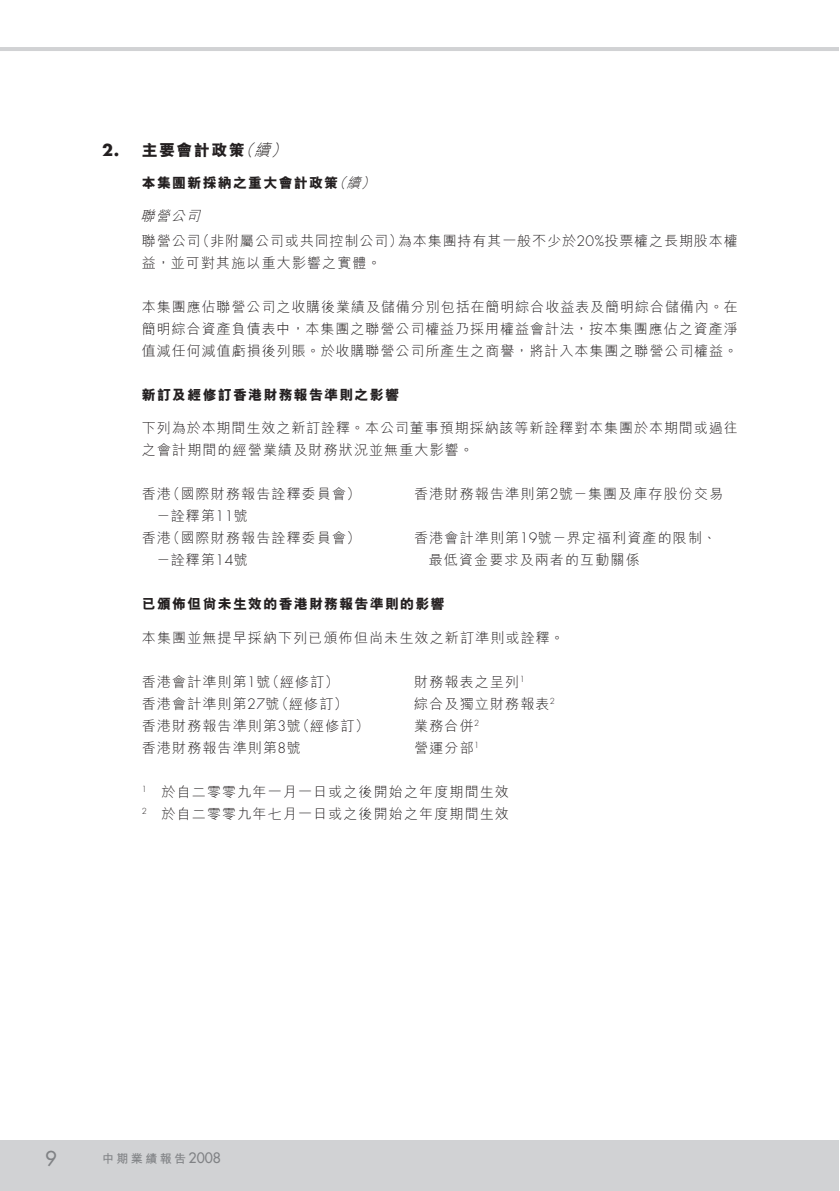
<style>
.page{position:relative;width:840px;height:1191px;background:#fff}
.page>*{position:absolute;margin:0;border:0;box-sizing:border-box;transform-origin:0 0}
.t1{font:500 20px "Futura Std";color:#808285}
.t2{font:16px "M Hei HK Xbold B5 pc H";letter-spacing:.085em;color:#231f20}
.t3{font:14px/22px "M Hei HK Light B5 pc H";letter-spacing:.08em;color:#231f20}
.t4{font:14px "M Hei HK Xbold B5 pc H";letter-spacing:.085em;color:#231f20}
.t5{font:12px "M Hei HK Bold B5 pc H";letter-spacing:.2em;color:#808285}
.s1{font-family:"Futura Std";font-weight:700}
.s2{font-family:"M Hei HK Light B5 pc H";font-style:italic}
.s3{font-style:italic}
.s4{font-family:"Futura Std";font-weight:300}
.s5{font-family:"Futura Std";font-weight:500;font-size:14px}
</style>
<div class="page">
<div style="left:0;top:1140px;width:838px;height:50px;background:#d1d2d4"></div>
<hr style="left:0;top:47px;width:838px;height:4px;background:#d1d2d4">
<p class="t2" style="left:102px;top:139px;width:192px"><span class="s1">2.</span> 主要會計政策<span class="s2">（續）</span></p>
<p class="t4" style="left:142px;top:173px;width:239px">本集團新採納之重大會計政策<span class="s2">（續）</span></p>
<p class="t3" style="left:140px;top:203px;width:598px;line-height:24.8px"><span class="s3">聯營公司<br></span>聯營公司（非附屬公司或共同控制公司）為本集團持有其一般不少於<span class="s4">20%</span>投票權之長期股本權</p>
<p class="t3" style="left:142px;top:251px;width:240px">益，並可對其施以重大影響之實體。</p>
<p class="t3" style="left:142px;top:295px;width:597px;text-align:justify">本集團應佔聯營公司之收購後業績及儲備分別包括在簡明綜合收益表及簡明綜合儲備內。在簡明綜合資產負債表中，本集團之聯營公司權益乃採用權益會計法，按本集團應佔之資產淨值減任何減值虧損後列賬。於收購聯營公司所產生之商譽，將計入本集團之聯營公司權益。</p>
<p class="t4" style="left:142px;top:385px;width:258px">新訂及經修訂香港財務報告準則之影響</p>
<p class="t3" style="left:142px;top:416px;width:597px">下列為於本期間生效之新訂詮釋。本公司董事預期採納該等新詮釋對本集團於本期間或過往之會計期間的經營業績及財務狀況並無重大影響。</p>
<p class="t3" style="left:142px;top:482px;width:220px">香港（國際財務報告詮釋委員會）</p>
<p class="t3" style="left:414px;top:482px;width:310px">香港財務報告準則第<span class="s4">2</span>號－集團及庫存股份交易</p>
<p class="t3" style="left:142px;top:504px;width:220px;text-indent:14px">－詮釋第<span class="s4">11</span>號<br>香港（國際財務報告詮釋委員會）</p>
<p class="t3" style="left:414px;top:526px;width:303px">香港會計準則第<span class="s4">19</span>號－界定福利資產的限制、</p>
<p class="t3" style="left:156px;top:548px;width:93px">－詮釋第<span class="s4">14</span>號</p>
<p class="t3" style="left:428px;top:548px;width:212px">最低資金要求及兩者的互動關係</p>
<p class="t4" style="left:142px;top:595px;width:304px">已頒佈但尚未生效的香港財務報告準則的影響</p>
<p class="t3" style="left:142px;top:626px;width:423px">本集團並無提早採納下列已頒佈但尚未生效之新訂準則或詮釋。</p>
<p class="t3" style="left:142px;top:670px;width:198px">香港會計準則第<span class="s4">1</span>號（經修訂）</p>
<p class="t3" style="left:414px;top:670px;width:112px">財務報表之呈列<sup>1</sup></p>
<p class="t3" style="left:142px;top:692px;width:207px">香港會計準則第<span class="s4">27</span>號（經修訂）</p>
<p class="t3" style="left:414px;top:692px;width:142px">綜合及獨立財務報表<sup>2</sup></p>
<p class="t3" style="left:142px;top:714px;width:228px">香港財務報告準則第<span class="s4">3</span>號（經修訂）</p>
<p class="t3" style="left:414px;top:714px;width:66px">業務合併<sup>2</sup></p>
<p class="t3" style="left:142px;top:736px;width:160px">香港財務報告準則第<span class="s4">8</span>號</p>
<p class="t3" style="left:414px;top:736px;width:66px">營運分部<sup>1</sup></p>
<p class="t3" style="left:142px;top:780px;width:368px"><sup>1</sup> 於自二零零九年一月一日或之後開始之年度期間生效<br><sup>2</sup> 於自二零零九年七月一日或之後開始之年度期間生效</p>
<h1 class="t1" style="left:45px;top:1146px;width:13px">9</h1>
<p class="t5" style="left:102px;top:1149px;width:120px">中期業績報告<span class="s5">2008</span></p>
</div>
